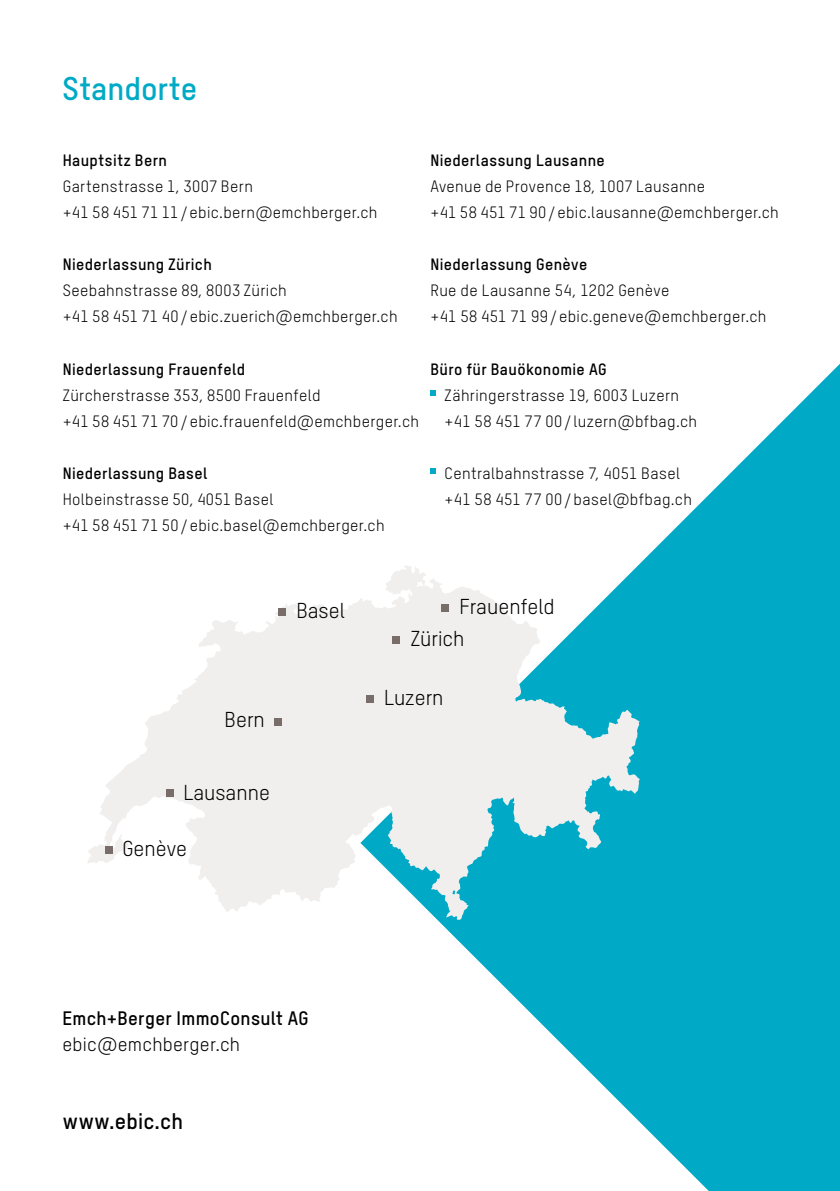
<style>
.page{position:relative;width:840px;height:1191px;background:#fff}
.page>*{position:absolute;margin:0;border:0;box-sizing:border-box;transform-origin:0 0}
.t1{font:32px "T Star Bold";letter-spacing:.005em;color:#00aac6}
.t2{font:22px "T Star Bold";letter-spacing:.01em;color:#000}
.t3{font:21px "T Star Regular";color:#000}
.t4{font:19px "T Star Bold";letter-spacing:.015em;color:#000}
.t5{font:19px "T Star Regular";letter-spacing:.01em;color:#000}
.t6{font:16px/26px "T Star Regular";letter-spacing:.025em;color:#000}
.t7{font:16px "T Star Bold";letter-spacing:.025em;color:#000}
</style>
<div class="page">
<svg style="left:430px;top:364px;width:409px;height:827px;fill:#00aac6"></svg>
<svg style="left:430px;top:391px;width:5px;height:5px"></svg>
<svg style="left:430px;top:469px;width:5px;height:5px"></svg>
<svg style="left:87px;top:565px;width:552px;height:355px;fill:#f1efee"></svg>
<div style="left:278px;top:608px;width:8px;height:8px;background:#796d69"></div>
<div style="left:166px;top:789px;width:7px;height:7px;background:#796d69"></div>
<div style="left:105px;top:846px;width:7px;height:7px;background:#796d69"></div>
<div style="left:274px;top:718px;width:8px;height:7px;background:#796d69"></div>
<div style="left:366px;top:695px;width:8px;height:7px;background:#796d69"></div>
<div style="left:392px;top:636px;width:7px;height:7px;background:#796d69"></div>
<div style="left:441px;top:604px;width:7px;height:7px;background:#796d69"></div>
<h1 class="t1" style="left:62px;top:69px;width:136px">Standorte</h1>
<p class="t7" style="left:63px;top:151px;width:106px">Hauptsitz Bern</p>
<p class="t6" style="left:63px;top:173px;width:316px">Gartenstrasse 1, 3007 Bern<br>+41 58 451 71 11/ebic.bern@emchberger.ch</p>
<p class="t7" style="left:63px;top:255px;width:150px">Niederlassung Zürich</p>
<p class="t6" style="left:63px;top:277px;width:336px">Seebahnstrasse 89, 8003 Zürich<br>+41 58 451 71 40/ebic.zuerich@emchberger.ch</p>
<p class="t7" style="left:63px;top:359px;width:184px">Niederlassung Frauenfeld</p>
<p class="t6" style="left:63px;top:381px;width:357px">Zürcherstrasse 353, 8500 Frauenfeld<br>+41 58 451 71 70/ebic.frauenfeld@emchberger.ch</p>
<p class="t7" style="left:63px;top:463px;width:146px">Niederlassung Basel</p>
<p class="t6" style="left:63px;top:485px;width:323px">Holbeinstrasse 50, 4051 Basel<br>+41 58 451 71 50/ebic.basel@emchberger.ch</p>
<p class="t7" style="left:430px;top:151px;width:176px">Niederlassung Lausanne</p>
<p class="t6" style="left:430px;top:173px;width:350px">Avenue de Provence 18, 1007 Lausanne<br>+41 58 451 71 90/ebic.lausanne@emchberger.ch</p>
<p class="t7" style="left:430px;top:255px;width:158px">Niederlassung Genève</p>
<p class="t6" style="left:430px;top:277px;width:337px">Rue de Lausanne 54, 1202 Genève<br>+41 58 451 71 99/ebic.geneve@emchberger.ch</p>
<p class="t7" style="left:430px;top:359px;width:178px">Büro für Bauökonomie AG</p>
<p class="t6" style="left:444px;top:381px;width:254px">Zähringerstrasse 19, 6003 Luzern +41 58 451 77 00/luzern@bfbag.ch</p>
<p class="t6" style="left:444px;top:459px;width:249px">Centralbahnstrasse 7, 4051 Basel +41 58 451 77 00/basel@bfbag.ch</p>
<h3 class="t3" style="left:296px;top:598px;width:50px">Basel</h3>
<h3 class="t3" style="left:459px;top:594px;width:96px">Frauenfeld</h3>
<h3 class="t3" style="left:410px;top:626px;width:55px">Zürich</h3>
<h3 class="t3" style="left:224px;top:706px;width:42px">Bern</h3>
<h3 class="t3" style="left:183px;top:779px;width:88px">Lausanne</h3>
<h3 class="t3" style="left:122px;top:836px;width:66px">Genève</h3>
<p class="t4" style="left:62px;top:1006px;width:248px">Emch+Berger ImmoConsult AG</p>
<p class="t5" style="left:62px;top:1032px;width:179px">ebic@emchberger.ch</p>
<h2 class="t2" style="left:63px;top:1107px;width:122px">www.ebic.ch</h2>
<h3 class="t3" style="left:384px;top:685px;width:61px">Luzern</h3>
</div>
